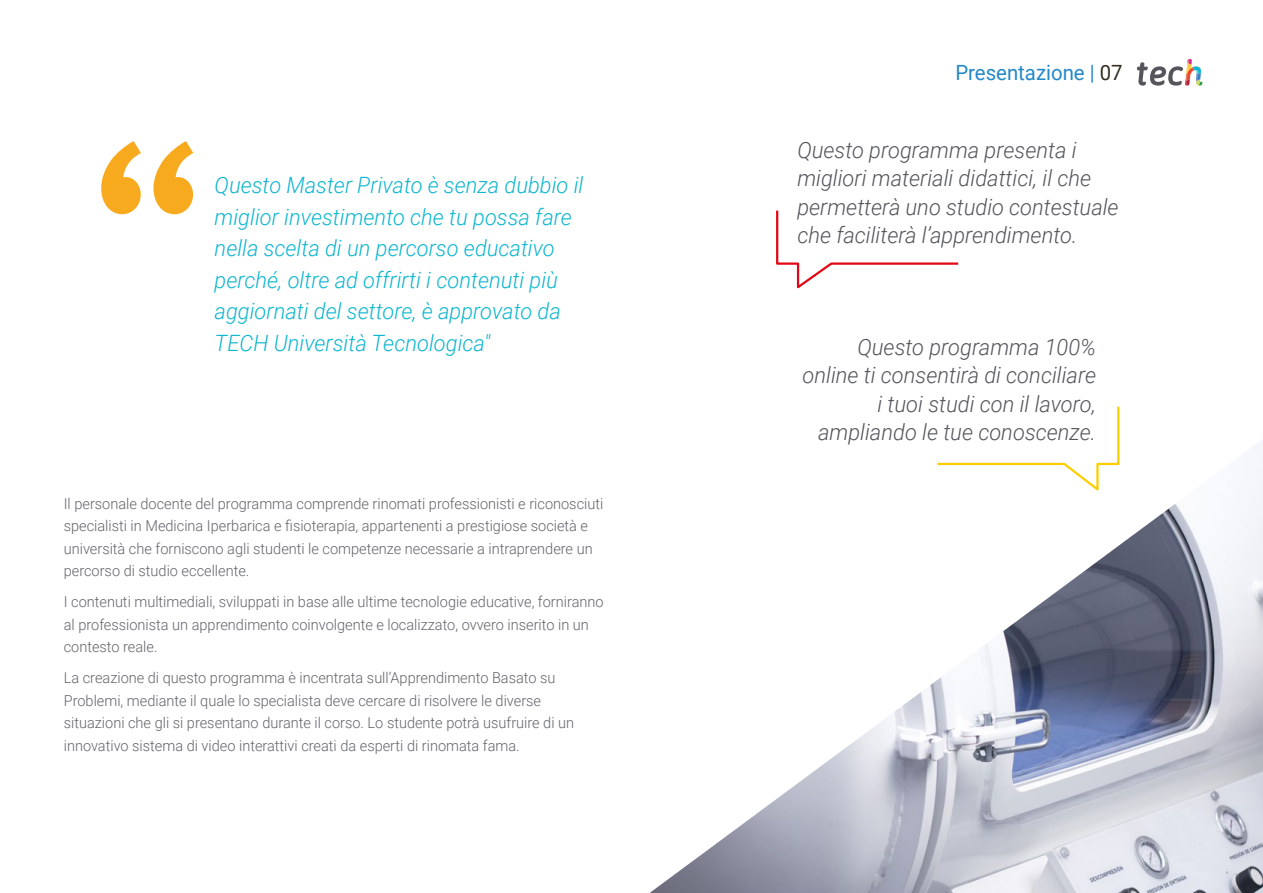
<style>
.page{position:relative;width:1263px;height:893px;background:#fff}
.page>*{position:absolute;margin:0;border:0;box-sizing:border-box;transform-origin:0 0}
.t1{font:italic 300 22.5px/28.5px "Roboto";color:#52555b;text-align:right}
.t2{font:italic 300 22.5px/31.5px "Roboto";color:#0fb6cf}
.t3{font:21px "Roboto";color:#2488c9}
.t4{font:300 15px/22.5px "Roboto";color:#61646a}
.s1{color:#312e20}
</style>
<div class="page">
<svg style="left:101px;top:141px;width:92px;height:73px"></svg>
<img style="left:650px;top:440px;width:613px;height:453px">
<svg style="left:935px;top:406px;width:185px;height:88px"></svg>
<svg style="left:776px;top:210px;width:183px;height:79px"></svg>
<svg style="left:1137px;top:59px;width:65px;height:27px"></svg>
<h1 class="t2" style="left:215px;top:169px;width:370px">Questo Master Privato è senza dubbio il miglior investimento che tu possa fare nella scelta di un percorso educativo perché, oltre ad offrirti i contenuti più aggiornati del settore, è approvato da TECH Università Tecnologica"</h1>
<p class="t4" style="left:64px;top:492px;width:541px">Il personale docente del programma comprende rinomati professionisti e riconosciuti specialisti in Medicina Iperbarica e fisioterapia, appartenenti a prestigiose società e università che forniscono agli studenti le competenze necessarie a intraprendere un percorso di studio eccellente.</p>
<p class="t4" style="left:64px;top:590px;width:541px">I contenuti multimediali, sviluppati in base alle ultime tecnologie educative, forniranno al professionista un apprendimento coinvolgente e localizzato, ovvero inserito in un contesto reale.</p>
<p class="t4" style="left:64px;top:666px;width:512px">La creazione di questo programma è incentrata sull’Apprendimento Basato su Problemi, mediante il quale lo specialista deve cercare di risolvere le diverse situazioni che gli si presentano durante il corso. Lo studente potrà usufruire di un innovativo sistema di video interattivi creati da esperti di rinomata fama.</p>
<h2 class="t3" style="left:955px;top:57px;width:169px">Presentazione | <span class="s1">07</span></h2>
<h1 class="t1" style="left:797px;top:135px;width:323px;text-align:left">Questo programma presenta i migliori materiali didattici, il che permetterà uno studio contestuale che faciliterà l’apprendimento.</h1>
<h1 class="t1" style="left:802px;top:332px;width:295px">Questo programma 100% online ti consentirà di conciliare i tuoi studi con il lavoro, ampliando le tue conoscenze.</h1>
</div>
